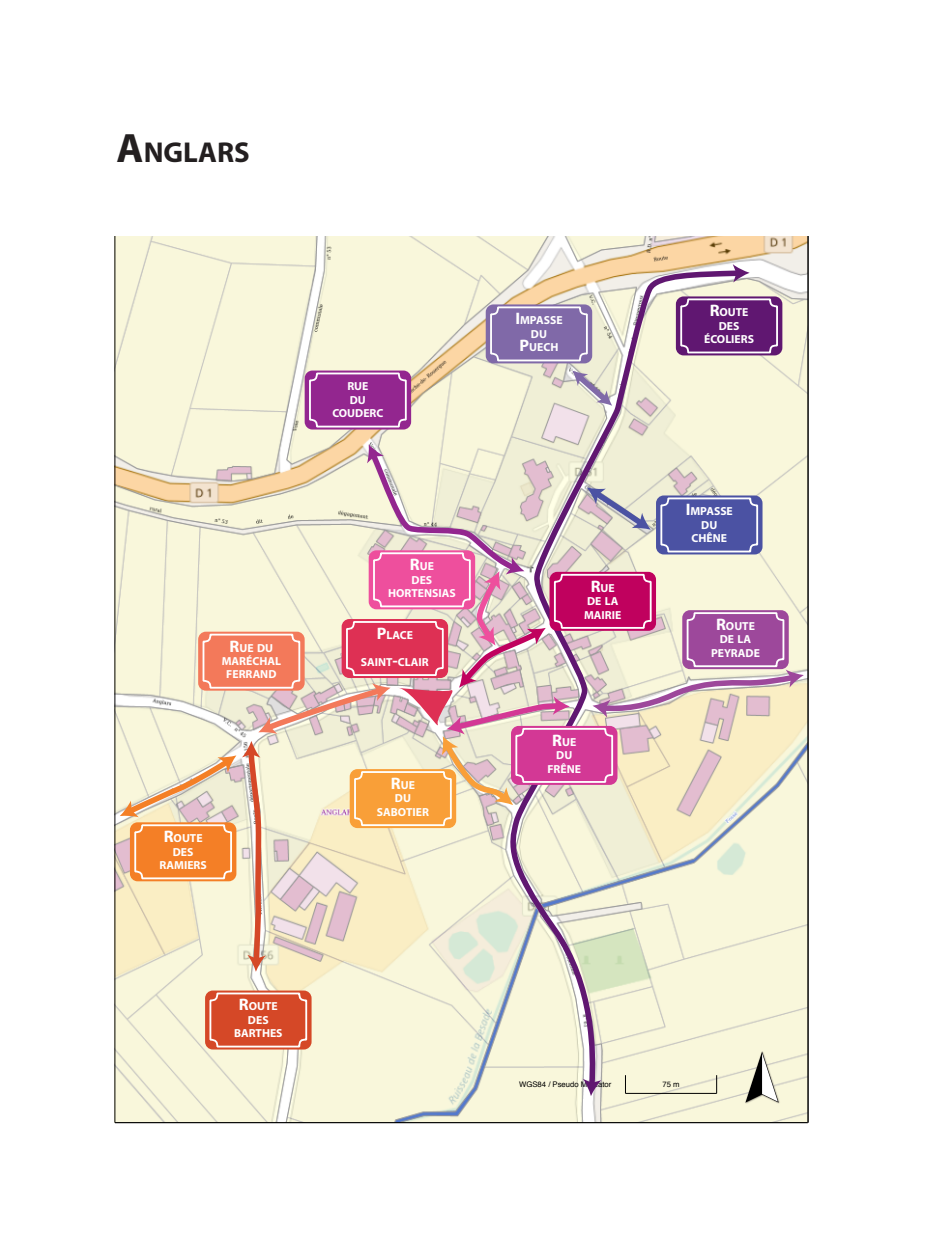
<style>
.page{position:relative;width:925px;height:1233px;background:#fff}
.page>*{position:absolute;margin:0;border:0;box-sizing:border-box;transform-origin:0 0}
.t1{font:700 28.75px "Myriad Pro";color:#231f20}
.t2{font:700 11.62px/13.5px "Myriad Pro";color:#fff;text-align:center}
.t3{font:7.75px "Helvetica";color:#000}
.s1{font-size:41.12px}
.s2{font-size:16.62px}
</style>
<div class="page">
<img style="left:116px;top:236px;width:691px;height:886px">
<img style="left:734px;top:1049px;width:55px;height:55px">
<hr style="left:625px;top:1093px;width:91px;height:1px;background:#000">
<hr style="left:115px;top:222px;width:1px;height:900px;background:#000">
<hr style="left:115px;top:1122px;width:692px;height:1px;background:#000">
<hr style="left:807px;top:222px;width:1px;height:900px;background:#000">
<div style="left:198px;top:631px;width:106px;height:59px;background:#f3795a;border-radius:8px"></div>
<div style="left:202px;top:633px;width:98px;height:55px;border:2px solid #fff;border-radius:7px"></div>
<div style="left:675px;top:296px;width:107px;height:59px;background:#601771;border-radius:8px"></div>
<div style="left:680px;top:298px;width:97px;height:55px;border:2px solid #fff;border-radius:7px"></div>
<div style="left:485px;top:304px;width:107px;height:59px;background:#8069a8;border-radius:8px"></div>
<div style="left:490px;top:306px;width:97px;height:55px;border:2px solid #fff;border-radius:7px"></div>
<div style="left:205px;top:990px;width:106px;height:59px;background:#d54827;border-radius:8px"></div>
<div style="left:209px;top:992px;width:98px;height:55px;border:2px solid #fff;border-radius:7px"></div>
<div style="left:130px;top:822px;width:106px;height:59px;background:#f47f26;border-radius:8px"></div>
<div style="left:134px;top:824px;width:98px;height:55px;border:2px solid #fff;border-radius:7px"></div>
<svg style="left:655px;top:495px;width:107px;height:59px"></svg>
<div style="left:660px;top:497px;width:97px;height:55px;border:2px solid #fff;border-radius:7px"></div>
<div style="left:682px;top:610px;width:106px;height:59px;background:#9d489b;border-radius:8px"></div>
<div style="left:686px;top:612px;width:98px;height:55px;border:2px solid #fff;border-radius:7px"></div>
<div style="left:304px;top:370px;width:107px;height:59px;background:#93268f;border-radius:8px"></div>
<div style="left:309px;top:372px;width:97px;height:55px;border:2px solid #fff;border-radius:7px"></div>
<svg style="left:503px;top:267px;width:240px;height:823px;background:#ddd3ca"></svg>
<svg style="left:732px;top:264px;width:17px;height:18px"></svg>
<svg style="left:582px;top:1078px;width:19px;height:18px"></svg>
<svg style="left:571px;top:369px;width:41px;height:38px;background:#d4cfcb"></svg>
<svg style="left:120px;top:754px;width:116px;height:64px;background:#eddcc2"></svg>
<div style="left:511px;top:726px;width:106px;height:58px;background:#d33895;border-radius:8px"></div>
<div style="left:515px;top:728px;width:98px;height:54px;border:2px solid #fff;border-radius:7px"></div>
<svg style="left:242px;top:444px;width:327px;height:680px;background:#ebd1c1"></svg>
<svg style="left:592px;top:669px;width:211px;height:48px;background:#e1cec6"></svg>
<div style="left:549px;top:572px;width:106px;height:59px;background:#c0015e;border-radius:8px"></div>
<div style="left:553px;top:574px;width:98px;height:54px;border:2px solid #fff;border-radius:7px"></div>
<svg style="left:586px;top:486px;width:64px;height:45px;background:#cac7c7"></svg>
<h1 class="t1" style="left:117px;top:134px;width:134px"><span class="s1">A</span>NGLARS</h1>
<p class="t2" style="left:332px;top:379px;width:53px">RUE<br>DU<br>COUDERC</p>
<p class="t2" style="left:222px;top:640px;width:61px"><span class="s2">R</span>UE DU<br>MARÉCHAL<br>FERRAND</p>
<p class="t2" style="left:159px;top:831px;width:49px"><span class="s2">R</span>OUTE<br>DES<br>RAMIERS</p>
<p class="t2" style="left:234px;top:999px;width:50px"><span class="s2">R</span>OUTE<br>DES<br>BARTHES</p>
<p class="t2" style="left:388px;top:559px;width:69px"><span class="s2">R</span>UE<br>DES<br>HORTENSIAS</p>
<p class="t2" style="left:376px;top:627px;width:38px"><span class="s2">P</span>LACE</p>
<p class="t2" style="left:361px;top:654px;width:69px">SAINT<span class="s2">-</span>CLAIR</p>
<p class="t2" style="left:377px;top:777px;width:53px"><span class="s2">R</span>UE<br>DU<br>SABOTIER</p>
<p class="t2" style="left:515px;top:313px;width:49px"><span class="s2">I</span>MPASSE<br>DU<br><span class="s2">P</span>UECH</p>
<p class="t2" style="left:584px;top:580px;width:39px"><span class="s2">R</span>UE<br>DE LA<br>MAIRIE</p>
<p class="t2" style="left:547px;top:734px;width:35px"><span class="s2">R</span>UE<br>DU<br>FRÊNE</p>
<p class="t2" style="left:703px;top:305px;width:51px"><span class="s2">R</span>OUTE<br>DES<br>ÉCOLIERS</p>
<p class="t2" style="left:685px;top:504px;width:49px"><span class="s2">I</span>MPASSE<br>DU<br>CHÊNE</p>
<p class="t2" style="left:710px;top:619px;width:50px"><span class="s2">R</span>OUTE<br>DE LA<br>PEYRADE</p>
<p class="t3" style="left:519px;top:1078px;width:94px">WGS84 / Pseudo Mercator</p>
<p class="t3" style="left:662px;top:1078px;width:19px">75 m</p>
</div>
